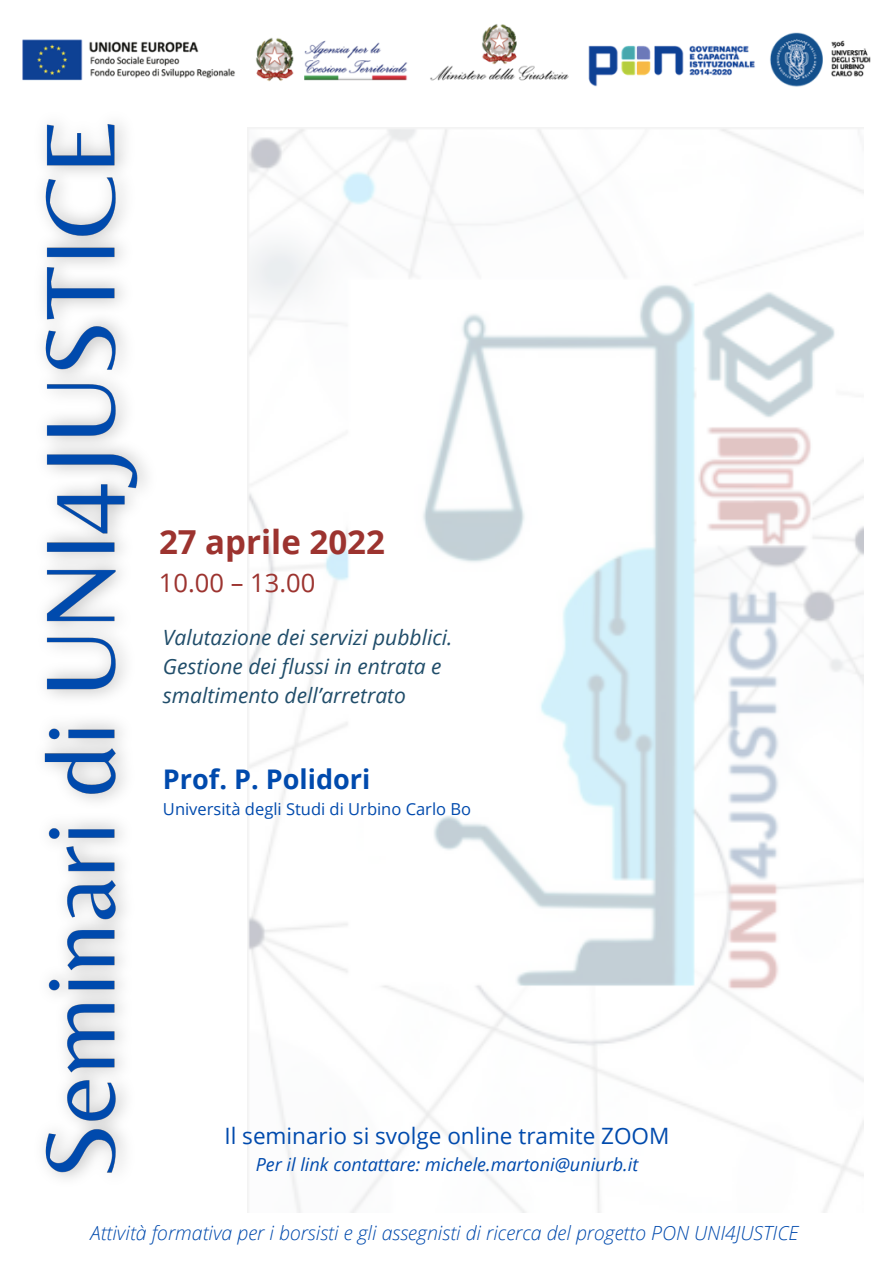
<style>
.page{position:relative;width:894px;height:1264px;background:#fff}
.page>*{position:absolute;margin:0;border:0;box-sizing:border-box;transform-origin:0 0}
.t1{font:700 33px "Open Sans";color:#9c332f}
.t2{font:700 27px "Open Sans";color:#004aad}
.t3{font:25.5px "Open Sans";color:#9c332f}
.t4{font:22.5px "Open Sans";color:#004aad}
.t5{font:italic 21px/29.2px "Open Sans";color:#204d6a}
.t6{font:italic 300 19.5px "Open Sans";color:#004aad}
.t7{font:italic 18px "Open Sans";color:#004aad}
.t8{font:16.5px "Open Sans";color:#004aad}
</style>
<div class="page">
<img style="left:22px;top:24px;width:849px;height:63px">
<img style="left:247px;top:127px;width:616px;height:1085px">
<img style="left:43px;top:124px;width:104px;height:1055px">
<p class="t1" style="left:159px;top:518px;width:227px">27 aprile 2022</p>
<p class="t3" style="left:159px;top:565px;width:158px">10.00 – 13.00</p>
<p class="t5" style="left:163px;top:622px;width:291px">Valutazione dei servizi pubblici.<br>Gestione dei flussi in entrata e smaltimento dell’arretrato</p>
<p class="t2" style="left:163px;top:759px;width:209px">Prof. P. Polidori</p>
<p class="t8" style="left:163px;top:797px;width:309px">Università degli Studi di Urbino Carlo Bo</p>
<p class="t4" style="left:224px;top:1120px;width:446px">Il seminario si svolge online tramite ZOOM</p>
<p class="t7" style="left:256px;top:1151px;width:384px">Per il link contattare: michele.martoni@uniurb.it</p>
<p class="t6" style="left:91px;top:1219px;width:709px">Attività formativa per i borsisti e gli assegnisti di ricerca del progetto PON UNI4JUSTICE</p>
</div>
